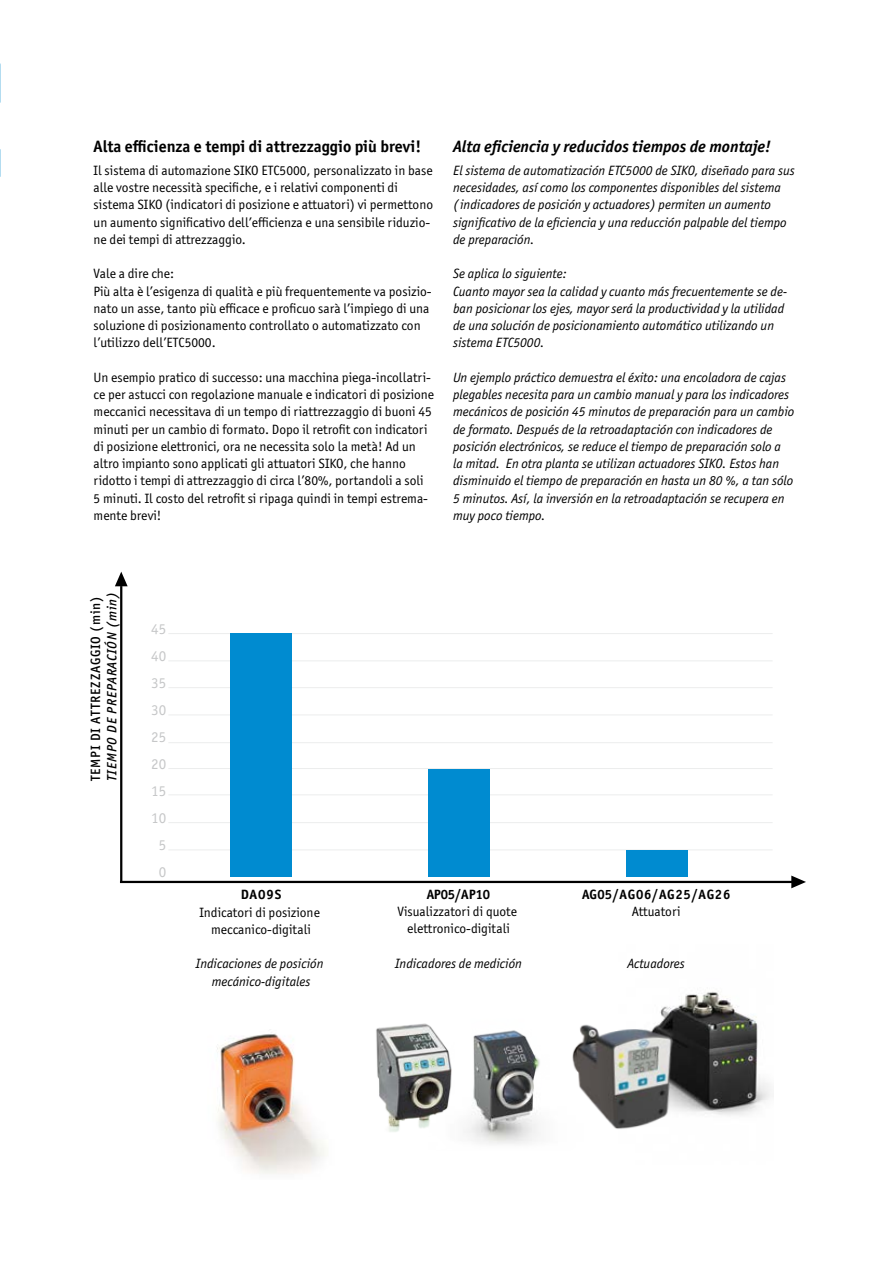
<style>
.page{position:relative;width:885px;height:1263px;background:#fff}
.page>*{position:absolute;margin:0;border:0;box-sizing:border-box;transform-origin:0 0}
.t1{font:700 16.5px "Officina Sans ITC Pro";color:#000}
.t2{font:italic 700 16.5px "Officina Sans ITC Pro";color:#000}
.t3{font:15px/27px "Officina Sans ITC Pro";color:#c6c7c8;text-align:center}
.t4{font:13.5px/17.2px "Officina Sans ITC Pro";color:#000}
.t5{font:italic 13.5px/17.2px "Officina Sans ITC Pro";color:#000}
.t6{font:700 13.5px "Officina Sans ITC Pro";letter-spacing:.05em;color:#000}
.t7{font:500 13.5px "Officina Sans ITC Pro";letter-spacing:.06em;color:#000}
.t8{font:italic 500 13.5px "Officina Sans ITC Pro";letter-spacing:.06em;color:#000}
.t9{font:700 13.5px "Officina Sans ITC Pro";color:#000}
</style>
<div class="page">
<svg style="left:0;top:149px;width:1px;height:28px"></svg>
<svg style="left:0;top:63px;width:1px;height:40px"></svg>
<hr style="left:168px;top:633px;width:604px;height:1px;background:#eceded">
<hr style="left:168px;top:660px;width:604px;height:1px;background:#eceded">
<hr style="left:168px;top:687px;width:604px;height:1px;background:#eceded">
<hr style="left:168px;top:714px;width:604px;height:1px;background:#eceded">
<hr style="left:168px;top:742px;width:604px;height:1px;background:#eceded">
<hr style="left:168px;top:768px;width:604px;height:1px;background:#eceded">
<hr style="left:168px;top:794px;width:604px;height:1px;background:#eceded">
<hr style="left:168px;top:822px;width:604px;height:1px;background:#eceded">
<hr style="left:168px;top:849px;width:604px;height:1px;background:#eceded">
<img style="left:217px;top:1034px;width:108px;height:140px">
<hr style="left:120px;top:586px;width:2px;height:296px;background:#000">
<hr style="left:120px;top:881px;width:677px;height:2px;background:#000">
<svg style="left:791px;top:875px;width:14px;height:13px"></svg>
<svg style="left:115px;top:572px;width:13px;height:14px"></svg>
<div style="left:230px;top:633px;width:62px;height:244px;background:#008bd0"></div>
<div style="left:428px;top:769px;width:62px;height:108px;background:#008bd0"></div>
<div style="left:625px;top:851px;width:62px;height:26px;background:#008bd0"></div>
<img style="left:660px;top:992px;width:111px;height:124px">
<img style="left:464px;top:1030px;width:76px;height:114px">
<img style="left:376px;top:1023px;width:76px;height:109px">
<img style="left:572px;top:1013px;width:117px;height:116px">
<p class="t1" style="left:94px;top:136px;width:329px">Alta efficienza e tempi di attrezzaggio più brevi!</p>
<p class="t4" style="left:94px;top:162px;width:341px">Il sistema di automazione SIKO ETC5000, personalizzato in base alle vostre necessità specifiche, e i relativi componenti di sistema SIKO (indicatori di posizione e attuatori) vi permettono un aumento significativo dell’efficienza e una sensibile riduzio&shy;ne dei tempi di attrezzaggio.</p>
<p class="t4" style="left:94px;top:265px;width:339px">Vale a dire che:<br>Più alta è l’esigenza di qualità e più frequentemente va posizio&shy;nato un asse, tanto più efficace e proficuo sarà l’impiego di una soluzione di posizionamento controllato o automatizzato con l’utilizzo dell’ETC5000.</p>
<p class="t4" style="left:94px;top:369px;width:342px">Un esempio pratico di successo: una macchina piega-incollatri&shy;ce per astucci con regolazione manuale e indicatori di posizione meccanici necessitava di un tempo di riattrezzaggio di buoni 45 minuti per un cambio di formato. Dopo il retrofit con indicatori di posizione elettronici, ora ne necessita solo la metà! Ad un altro impianto sono applicati gli attuatori SIKO, che hanno ridotto i tempi di attrezzaggio di circa l’80%, portandoli a soli<br>5 minuti. Il costo del retrofit si ripaga quindi in tempi estrema&shy;mente brevi!</p>
<p class="t2" style="left:453px;top:137px;width:319px">Alta eficiencia y reducidos tiempos de montaje!</p>
<p class="t5" style="left:453px;top:162px;width:343px">El sistema de automatización ETC5000 de SIKO, diseñado para sus necesidades, así como los componentes disponibles del sistema (indicadores de posición y actuadores) permiten un aumento significativo de la eficiencia y una reducción palpable del tiempo de preparación.</p>
<p class="t5" style="left:453px;top:265px;width:335px">Se aplica lo siguiente:<br>Cuanto mayor sea la calidad y cuanto más frecuentemente se de&shy;ban posicionar los ejes, mayor será la productividad y la utilidad de una solución de posicionamiento automático utilizando un sistema ETC5000.</p>
<p class="t5" style="left:453px;top:369px;width:342px">Un ejemplo práctico demuestra el éxito: una encoladora de cajas plegables necesita para un cambio manual y para los indicadores mecánicos de posición 45 minutos de preparación para un cambio de formato. Después de la retroadaptación con indicadores de posición electrónicos, se reduce el tiempo de preparación solo a<br>la mitad. En otra planta se utilizan actuadores SIKO. Estos han disminuido el tiempo de preparación en hasta un 80 %, a tan sólo 5 minutos. Así, la inversión en la retroadaptación se recupera en muy poco tiempo.</p>
<p class="t7" style="left:87px;top:781px;width:186px;rotate:-90deg">TEMPI DI ATTREZZAGGIO (min)</p>
<p class="t8" style="left:104px;top:781px;width:190px;rotate:-90deg">TIEMPO DE PREPARACIÓN (min)</p>
<p class="t3" style="left:151px;top:615px;width:16px">45<br>40<br>35<br>30<br>25<br>20<br>15<br>10<br>5<br>0</p>
<p class="t6" style="left:241px;top:886px;width:42px">DA09S</p>
<p class="t4" style="left:199px;top:903px;width:122px;text-align:center">Indicatori di posizione meccanico-digitali</p>
<p class="t9" style="left:427px;top:886px;width:65px">AP05/AP10</p>
<p class="t4" style="left:397px;top:903px;width:121px;text-align:center">Visualizzatori di quote elettronico-digitali</p>
<p class="t6" style="left:582px;top:886px;width:150px">AG05/AG06/AG25/AG26</p>
<p class="t4" style="left:631px;top:903px;width:50px">Attuatori</p>
<p class="t5" style="left:196px;top:955px;width:129px;text-align:center">Indicaciones de posición mecánico-digitales</p>
<p class="t5" style="left:395px;top:955px;width:128px">Indicadores de medición</p>
<p class="t5" style="left:627px;top:955px;width:59px">Actuadores</p>
</div>
